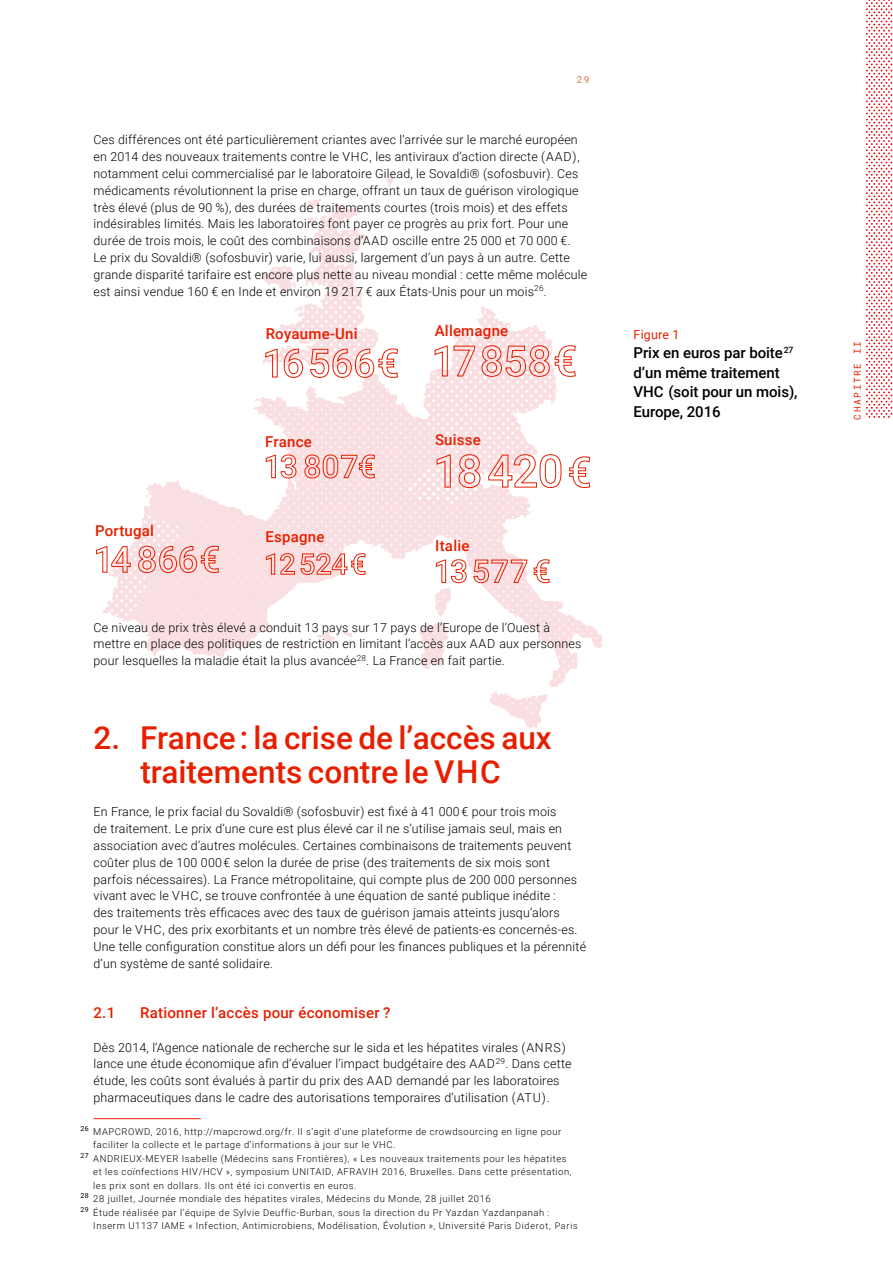
<style>
.page{position:relative;width:893px;height:1263px;background:#fff}
.page>*{position:absolute;margin:0;border:0;box-sizing:border-box;transform-origin:0 0}
.t1{font:500 31.5px/33.6px "Roboto";color:#e71f01;text-align:center}
.t2{font:500 15px "Roboto";letter-spacing:.015em;color:#e71f01}
.t3{font:500 15px/19.5px "Roboto";letter-spacing:-.005em;color:#000}
.t4{font:300 12.45px/16.8px "Roboto";letter-spacing:.015em;color:#000}
.t5{font:12.45px "Roboto";letter-spacing:.015em;color:#e71f01}
.t6{font:300 9.45px "Roboto";letter-spacing:.06em;color:#000}
.t7{font:9.45px "Roboto Mono";letter-spacing:.17em;color:#e71f01}
.t8{font:9.45px "Roboto Mono";color:#ec6d44}
.s1{font-size:9px}
</style>
<div class="page">
<hr style="left:94px;top:1118px;width:107px;height:1px;background:#e71f01">
<svg style="left:866px;top:0;width:27px;height:418px"></svg>
<svg style="left:96px;top:172px;width:506px;height:556px"></svg>
<p class="t8" style="left:577px;top:73px;width:14px">29</p>
<p class="t4" style="left:94px;top:131px;width:495px">Ces différences ont été particulièrement criantes avec l’arrivée sur le marché européen en 2014 des nouveaux traitements contre le VHC, les antiviraux d’action directe (AAD), notamment celui commercialisé par le laboratoire Gilead, le Sovaldi® (sofosbuvir). Ces médicaments révolutionnent la prise en charge, offrant un taux de guérison virologique très élevé (plus de 90 %), des durées de traitements courtes (trois mois) et des effets indésirables limités. Mais les laboratoires font payer ce progrès au prix fort. Pour une durée de trois mois, le coût des combinaisons d’AAD oscille entre 25 000 et 70 000 €.<br>Le prix du Sovaldi® (sofosbuvir) varie, lui aussi, largement d’un pays à un autre. Cette grande disparité tarifaire est encore plus nette au niveau mondial : cette même molécule est ainsi vendue 160 € en Inde et environ 19 217 € aux États-Unis pour un mois<sup>26</sup>.</p>
<p class="t2" style="left:266px;top:323px;width:93px">Royaume-Uni</p>
<p class="t2" style="left:435px;top:320px;width:75px">Allemagne</p>
<p class="t2" style="left:95px;top:520px;width:61px">Portugal</p>
<p class="t2" style="left:265px;top:431px;width:48px">France</p>
<p class="t2" style="left:435px;top:429px;width:47px">Suisse</p>
<p class="t2" style="left:266px;top:526px;width:61px">Espagne</p>
<p class="t2" style="left:435px;top:535px;width:36px">Italie</p>
<p class="t4" style="left:94px;top:618px;width:489px">Ce niveau de prix très élevé a conduit 13 pays sur 17 pays de l’Europe de l’Ouest à mettre en place des politiques de restriction en limitant l’accès aux AAD aux personnes pour lesquelles la maladie était la plus avancée<sup>28</sup>. La France en fait partie.</p>
<h1 class="t1" style="left:94px;top:720px;width:460px">2. France : la crise de l’accès aux traitements contre le VHC</h1>
<p class="t4" style="left:94px;top:803px;width:494px">En France, le prix facial du Sovaldi® (sofosbuvir) est fixé à 41 000 € pour trois mois<br>de traitement. Le prix d’une cure est plus élevé car il ne s’utilise jamais seul, mais en association avec d’autres molécules. Certaines combinaisons de traitements peuvent coûter plus de 100 000 € selon la durée de prise (des traitements de six mois sont parfois nécessaires). La France métropolitaine, qui compte plus de 200 000 personnes vivant avec le VHC, se trouve confrontée à une équation de santé publique inédite :<br>des traitements très efficaces avec des taux de guérison jamais atteints jusqu’alors pour le VHC, des prix exorbitants et un nombre très élevé de patients-es concernés-es.<br>Une telle configuration constitue alors un défi pour les finances publiques et la pérennité d’un système de santé solidaire.</p>
<p class="t2" style="left:94px;top:1002px;width:23px">2.1</p>
<p class="t2" style="left:140px;top:1002px;width:252px">Rationner l’accès pour économiser ?</p>
<p class="t4" style="left:94px;top:1038px;width:480px">Dès 2014, l’Agence nationale de recherche sur le sida et les hépatites virales (ANRS) lance une étude économique afin d’évaluer l’impact budgétaire des AAD<sup>29</sup>. Dans cette étude, les coûts sont évalués à partir du prix des AAD demandé par les laboratoires pharmaceutiques dans le cadre des autorisations temporaires d’utilisation (ATU).</p>
<p class="t6" style="left:81px;top:1125px;width:482px"><sup>26</sup> MAPCROWD, 2016, http://mapcrowd.org/fr. Il s’agit d’une plateforme de crowdsourcing en ligne pour</p>
<p class="t6" style="left:93px;top:1138px;width:304px">faciliter la collecte et le partage d’informations à jour sur le VHC.</p>
<p class="t6" style="left:81px;top:1152px;width:488px"><sup>27</sup> ANDRIEUX-MEYER Isabelle (Médecins sans Frontières), « Les nouveaux traitements pour les hépatites</p>
<p class="t6" style="left:93px;top:1165px;width:480px">et les coïnfections HIV/HCV », symposium UNITAID, AFRAVIH 2016, Bruxelles. Dans cette présentation,</p>
<p class="t6" style="left:93px;top:1179px;width:265px">les prix sont en dollars. Ils ont été ici convertis en euros.</p>
<p class="t6" style="left:81px;top:1192px;width:412px"><sup>28</sup> 28 juillet, Journée mondiale des hépatites virales, Médecins du Monde, 28 juillet 2016</p>
<p class="t6" style="left:81px;top:1206px;width:470px"><sup>29</sup> Étude réalisée par l’équipe de Sylvie Deuffic-Burban, sous la direction du Pr Yazdan Yazdanpanah :</p>
<p class="t6" style="left:93px;top:1219px;width:486px">Inserm U1137 IAME « Infection, Antimicrobiens, Modélisation, Évolution », Université Paris <span class="s1">Diderot, Paris</span></p>
<p class="t5" style="left:634px;top:325px;width:47px">Figure 1</p>
<p class="t3" style="left:634px;top:342px;width:165px">Prix en euros par boite<sup>27 </sup>d’un même traitement<br>VHC (soit pour un mois),<br>Europe, 2016</p>
<p class="t7" style="left:851px;top:420px;width:80px;rotate:-90deg">CHAPITRE II</p>
</div>
